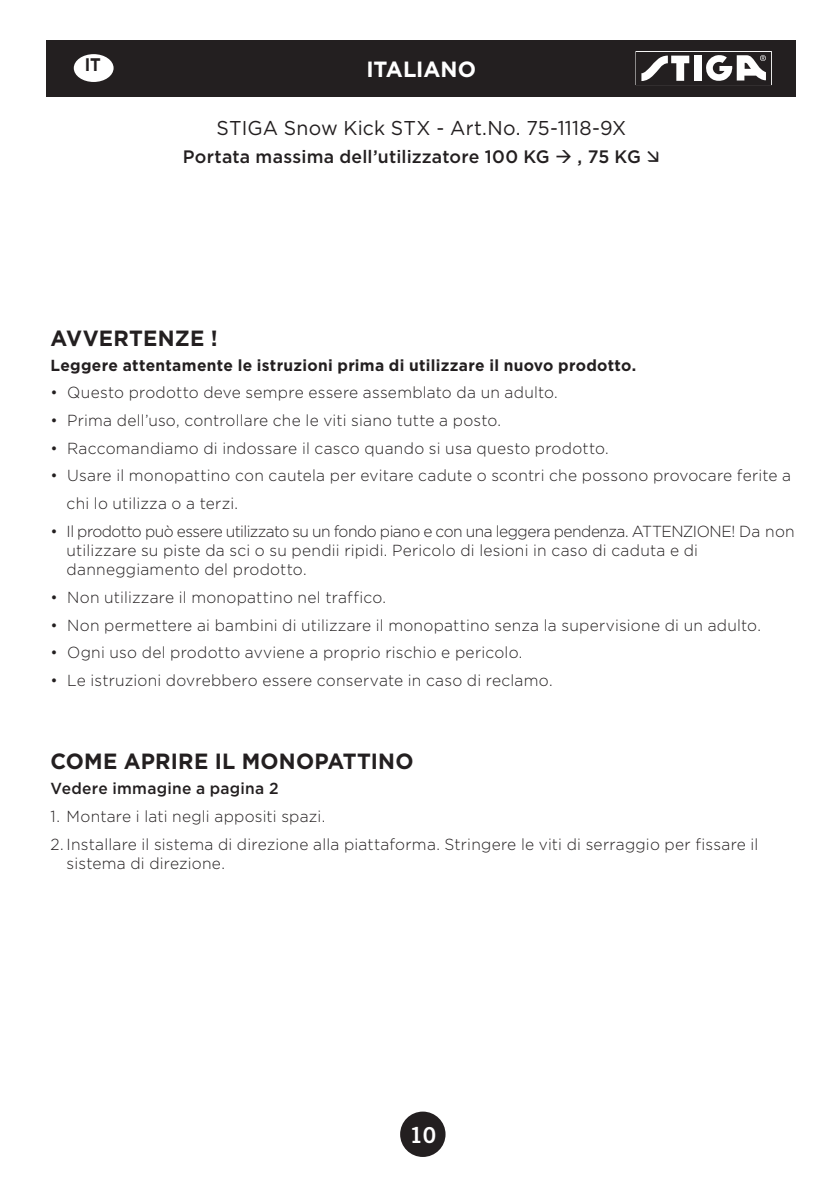
<style>
.page{position:relative;width:840px;height:1191px;background:#fff}
.page>*{position:absolute;margin:0;border:0;box-sizing:border-box;transform-origin:0 0}
.brödtext{font:700 22px "Gotham HTF";letter-spacing:.01em;color:#231f20}
.mellanrubrik{font:700 22px "Gotham HTF";letter-spacing:.005em;color:#231f20}
.brödtext_-_fet_-_ver{font:700 22px "Gotham HTF";color:#fff}
.t1{font:22px "Trade Gothic Bold Two";color:#fff}
.t2{font:20px "Gotham HTF";letter-spacing:.01em;color:#231f20}
.brödtext_-_fet_-_ver-2{font:700 18.2px "Gotham HTF";color:#231f20;scale:.9 1}
.brödtext_-_fet_-_ver-3{font:500 18px "Gotham HTF";letter-spacing:.01em;color:#231f20}
.brödtext-2{font:300 16px/19.2px "Gotham HTF";letter-spacing:.01em;color:#231f20}
.brödtext-3{font:700 16px "Gotham HTF";letter-spacing:.02em;color:#231f20}
.brödtext-4{font:500 16px "Gotham HTF";letter-spacing:.015em;color:#231f20}
</style>
<div class="page">
<div style="left:400px;top:1111px;width:45px;height:46px;background:#231f20;border-radius:50%"></div>
<div style="left:47px;top:40px;width:748px;height:56px;background:#231f20"></div>
<svg style="left:635px;top:51px;width:136px;height:34px"></svg>
<div style="left:74px;top:54px;width:39px;height:28px;background:#fff;border-radius:50%"></div>
<p class="brödtext_-_fet_-_ver-2" style="left:85px;top:54px;width:19px">IT</p>
<p class="brödtext_-_fet_-_ver" style="left:366px;top:57px;width:111px">ITALIANO</p>
<p class="t2" style="left:216px;top:117px;width:411px">STIGA Snow Kick STX - Art.No. 75-1118-9X</p>
<p class="brödtext_-_fet_-_ver-3" style="left:183px;top:147px;width:459px">Portata massima dell’utilizzatore 100 KG → , 75 KG</p>
<p class="mellanrubrik" style="left:51px;top:325px;width:168px">AVVERTENZE !</p>
<p class="brödtext-3" style="left:51px;top:356px;width:586px">Leggere attentamente le istruzioni prima di utilizzare il nuovo prodotto.</p>
<p class="brödtext-2" style="left:51px;top:383px;width:508px">• Questo prodotto deve sempre essere assemblato da un adulto.</p>
<p class="brödtext-2" style="left:51px;top:410px;width:452px">• Prima dell’uso, controllare che le viti siano tutte a posto.</p>
<p class="brödtext-2" style="left:51px;top:438px;width:559px">• Raccomandiamo di indossare il casco quando si usa questo prodotto.</p>
<p class="brödtext-2" style="left:51px;top:466px;width:741px">• Usare il monopattino con cautela per evitare cadute o scontri che possono provocare ferite a</p>
<p class="brödtext-2" style="left:67px;top:494px;width:173px">chi lo utilizza o a terzi.</p>
<p class="brödtext-2" style="left:67px;top:521px;width:729px;text-indent:-16px">• Il prodotto può essere utilizzato su un fondo piano e con una leggera pendenza. ATTENZIONE! Da non utilizzare su piste da sci o su pendii ripidi. Pericolo di lesioni in caso di caduta e di danneggiamento del prodotto.</p>
<p class="brödtext-2" style="left:51px;top:587px;width:337px">• Non utilizzare il monopattino nel traffico.</p>
<p class="brödtext-2" style="left:51px;top:615px;width:711px">• Non permettere ai bambini di utilizzare il monopattino senza la supervisione di un adulto.</p>
<p class="brödtext-2" style="left:51px;top:643px;width:473px">• Ogni uso del prodotto avviene a proprio rischio e pericolo.</p>
<p class="brödtext-2" style="left:51px;top:670px;width:503px">• Le istruzioni dovrebbero essere conservate in caso di reclamo.</p>
<p class="brödtext" style="left:51px;top:748px;width:364px">COME APRIRE IL MONOPATTINO</p>
<p class="brödtext-4" style="left:51px;top:779px;width:229px">Vedere immagine a pagina 2</p>
<p class="brödtext-2" style="left:51px;top:806px;width:276px">1. Montare i lati negli appositi spazi.</p>
<p class="brödtext-2" style="left:67px;top:834px;width:693px;text-indent:-16px">2. Installare il sistema di direzione alla piattaforma. Stringere le viti di serraggio per fissare il sistema di direzione.</p>
<h1 class="t1" style="left:409px;top:1121px;width:28px">10</h1>
</div>
